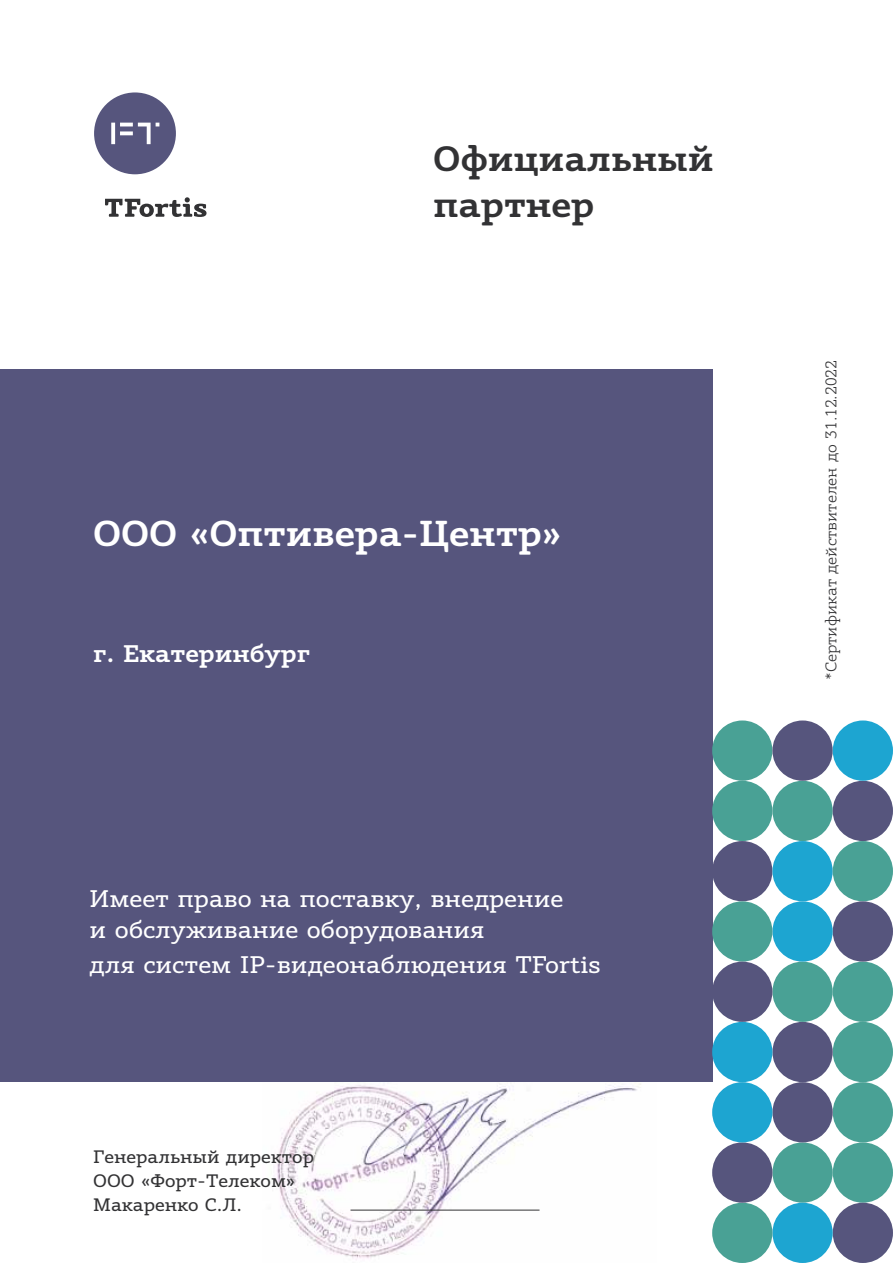
<style>
.page{position:relative;width:893px;height:1263px;background:#fff}
.page>*{position:absolute;margin:0;border:0;box-sizing:border-box;transform-origin:0 0}
.t1{font:700 36px "Vaccine";color:#fff}
.t2{font:700 35.1px/46px "Vaccine";color:#323234}
.t3{font:24px/31.3px "Vaccine";color:#fff}
.t4{font:700 24px "Vaccine";color:#fff}
.t5{font:18px/23.5px "Vaccine";color:#323234}
.t6{font:300 15.45px "Vaccine";color:#323234}
</style>
<div class="page">
<img style="left:276px;top:1083px;width:365px;height:177px">
<div style="left:0;top:370px;width:712px;height:712px;background:#56557d"></div>
<div style="left:833px;top:1142px;width:60px;height:61px;background:#49a195;border-radius:30px"></div>
<div style="left:833px;top:1082px;width:60px;height:60px;background:#49a195;border-radius:30px"></div>
<div style="left:772px;top:1142px;width:61px;height:61px;background:#49a195;border-radius:30px"></div>
<div style="left:772px;top:1082px;width:61px;height:60px;background:#56557d;border-radius:30px"></div>
<div style="left:833px;top:1203px;width:60px;height:60px;background:#56557d;border-radius:30px"></div>
<div style="left:772px;top:1203px;width:61px;height:60px;background:#1da5d1;border-radius:30px"></div>
<div style="left:712px;top:1203px;width:60px;height:60px;background:#49a195;border-radius:30px"></div>
<div style="left:712px;top:1142px;width:60px;height:61px;background:#56557d;border-radius:30px"></div>
<div style="left:712px;top:1082px;width:60px;height:60px;background:#1da5d1;border-radius:30px"></div>
<div style="left:712px;top:781px;width:60px;height:60px;background:#49a195;border-radius:30px"></div>
<div style="left:712px;top:720px;width:60px;height:61px;background:#49a195;border-radius:30px"></div>
<div style="left:772px;top:781px;width:61px;height:60px;background:#49a195;border-radius:30px"></div>
<div style="left:772px;top:720px;width:61px;height:61px;background:#56557d;border-radius:30px"></div>
<div style="left:712px;top:841px;width:60px;height:60px;background:#56557d;border-radius:30px"></div>
<div style="left:772px;top:841px;width:61px;height:60px;background:#1da5d1;border-radius:30px"></div>
<div style="left:833px;top:841px;width:60px;height:60px;background:#49a195;border-radius:30px"></div>
<div style="left:833px;top:781px;width:60px;height:60px;background:#56557d;border-radius:30px"></div>
<div style="left:833px;top:720px;width:60px;height:61px;background:#1da5d1;border-radius:30px"></div>
<div style="left:833px;top:962px;width:60px;height:60px;background:#49a195;border-radius:30px"></div>
<div style="left:833px;top:1022px;width:60px;height:60px;background:#49a195;border-radius:30px"></div>
<div style="left:772px;top:962px;width:61px;height:60px;background:#49a195;border-radius:30px"></div>
<div style="left:772px;top:1022px;width:61px;height:60px;background:#56557d;border-radius:30px"></div>
<div style="left:833px;top:901px;width:60px;height:61px;background:#56557d;border-radius:30px"></div>
<div style="left:772px;top:901px;width:61px;height:61px;background:#1da5d1;border-radius:30px"></div>
<div style="left:712px;top:901px;width:60px;height:61px;background:#49a195;border-radius:30px"></div>
<div style="left:712px;top:962px;width:60px;height:60px;background:#56557d;border-radius:30px"></div>
<div style="left:712px;top:1022px;width:60px;height:60px;background:#1da5d1;border-radius:30px"></div>
<hr style="left:350px;top:1210px;width:189px;height:1px;background:#323234">
<svg style="left:94px;top:92px;width:82px;height:82px"></svg>
<svg style="left:105px;top:197px;width:102px;height:20px"></svg>
<h2 class="t2" style="left:433px;top:139px;width:282px">Официальный партнер</h2>
<h1 class="t1" style="left:93px;top:519px;width:470px">ООО «Оптивера-Центр»</h1>
<p class="t4" style="left:93px;top:644px;width:218px">г. Екатеринбург</p>
<p class="t3" style="left:90px;top:885px;width:475px">Имеет право на поставку, внедрение и обслуживание оборудования</p>
<p class="t3" style="left:90px;top:952px;width:513px">для систем IP-видеонаблюдения TFortis</p>
<p class="t5" style="left:93px;top:1147px;width:222px">Генеральный директор<br>ООО «Форт-Телеком»<br>Макаренко С.Л.</p>
<p class="t6" style="left:825px;top:680px;width:321px;rotate:-90deg">*Сертификат действителен до 31.12.2022</p>
</div>
